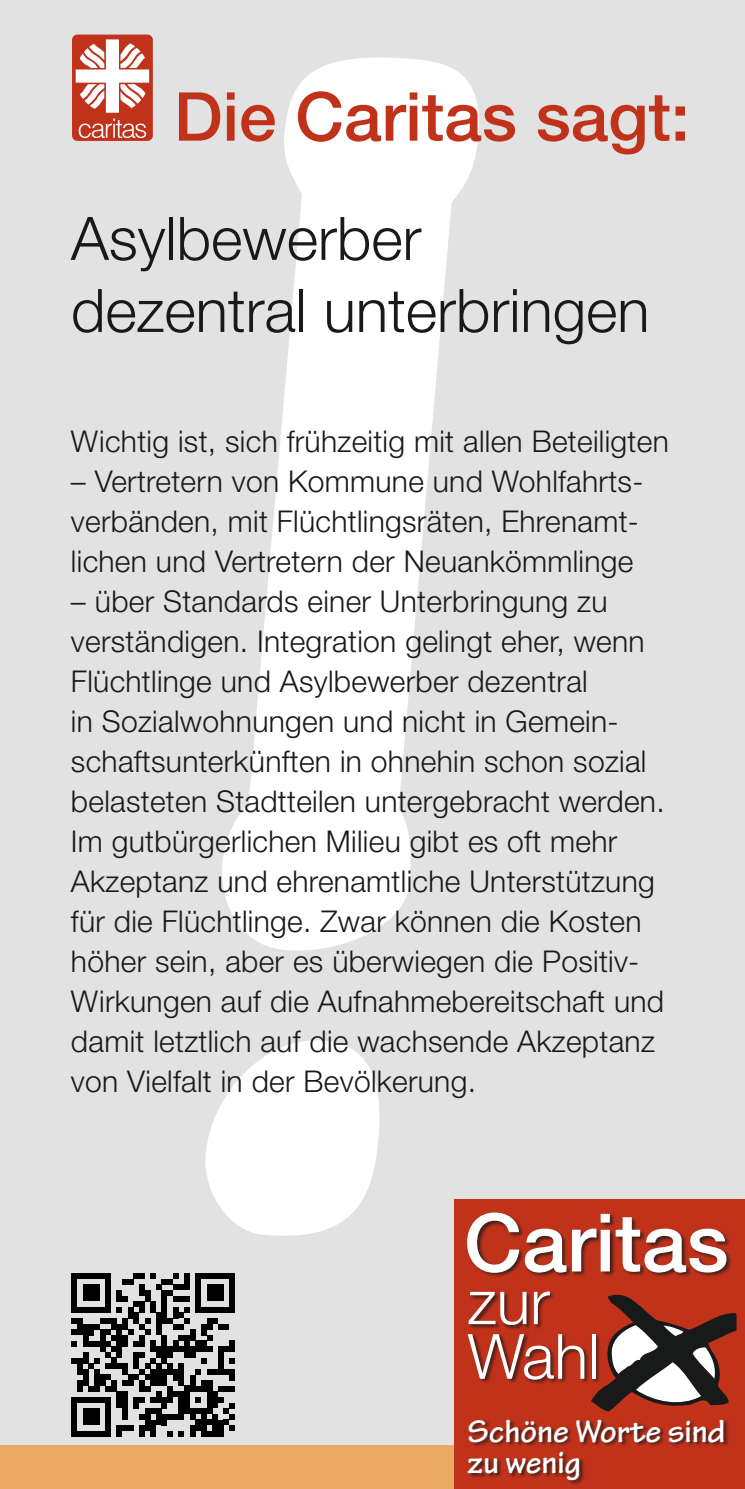
<style>
.page{position:relative;width:745px;height:1489px;background:#fff}
.page>*{position:absolute;margin:0;border:0;box-sizing:border-box;transform-origin:0 0}
.t1{font:500 80.75px "Helvetica Neue";color:#fff}
.t2{font:500 67.5px "Helvetica Neue";color:#c1321b}
.t3{font:300 62.5px/54.8px "Helvetica Neue";color:#fff}
.t4{font:300 60px/72px "Helvetica Neue";color:#181919}
.t5{font:700 33.75px/31.2px "Tekton Pro";color:#fff}
.t6{font:300 30px/40px "Helvetica Neue";letter-spacing:.01em;color:#181919}
</style>
<div class="page">
<div style="left:0;top:0;width:744px;height:1488px;background:#e2e2e2"></div>
<div style="left:72px;top:35px;width:81px;height:106px;background:#c1321b;border-radius:5px"></div>
<svg style="left:79px;top:119px;width:67px;height:19px"></svg>
<svg style="left:76px;top:39px;width:73px;height:74px"></svg>
<div style="left:0;top:1445px;width:744px;height:43px;background:#eba965"></div>
<svg style="left:205px;top:57px;width:274px;height:1179px;fill:#fff"></svg>
<div style="left:454px;top:1199px;width:290px;height:289px;background:#c1321b"></div>
<svg style="left:731px;top:1313px;width:5px;height:20px"></svg>
<div style="left:466px;top:1211px;width:265px;height:274px;background:#181919;opacity:.75"></div>
<svg style="left:71px;top:1273px;width:164px;height:163px"></svg>
<h2 class="t2" style="left:174px;top:76px;width:517px">Die Caritas sagt:</h2>
<h3 class="t4" style="left:71px;top:201px;width:579px">Asylbewerber dezentral unterbringen</h3>
<p class="t6" style="left:71px;top:420px;width:599px">Wichtig ist, sich frühzeitig mit allen Beteiligten</p>
<p class="t6" style="left:71px;top:460px;width:573px">– Vertretern von Kommune und Wohlfahrts&shy;verbänden, mit Flüchtlingsräten, Ehrenamt&shy;lichen und Vertretern der Neuankömmlinge</p>
<p class="t6" style="left:71px;top:580px;width:595px">– über Standards einer Unterbringung zu verständigen. Integration gelingt eher, wenn Flüchtlinge und Asylbewerber dezentral<br>in Sozialwohnungen und nicht in Gemein&shy;schaftsunterkünften in ohnehin schon sozial belasteten Stadtteilen untergebracht werden.<br>Im gutbürgerlichen Milieu gibt es oft mehr Akzeptanz und ehrenamtliche Unterstützung für die Flüchtlinge. Zwar können die Kosten höher sein, aber es überwiegen die Positiv-Wirkungen auf die Aufnahmebereitschaft und damit letztlich auf die wachsende Akzeptanz von Vielfalt in der Bevölkerung.</p>
<h1 class="t1" style="left:463px;top:1194px;width:266px">Caritas</h1>
<h3 class="t3" style="left:467px;top:1273px;width:133px">zur<br>Wahl</h3>
<p class="t5" style="left:467px;top:1415px;width:259px">Schöne Worte sind zu wenig</p>
</div>
